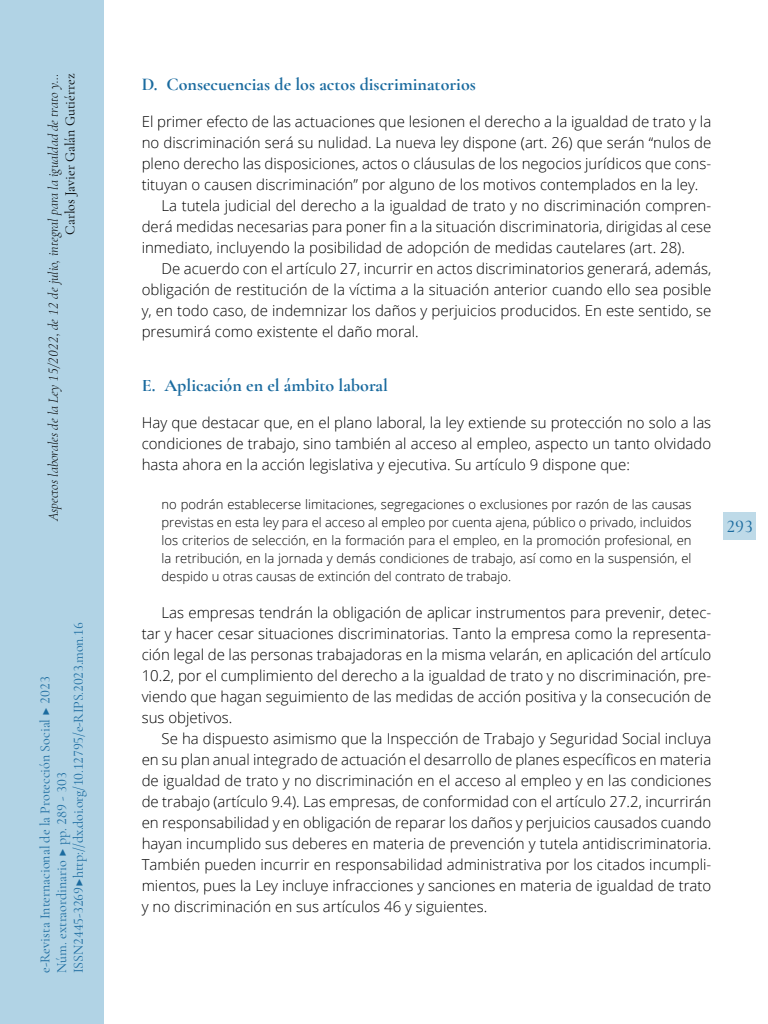
<style>
.page{position:relative;width:768px;height:1024px;background:#fff}
.page>*{position:absolute;margin:0;border:0;box-sizing:border-box;transform-origin:0 0}
._41_Enunciado_1_1{font:700 18px "Cormorant Garamond";color:#1b6b9f}
.t1{font:500 18px "Cormorant Garamond";color:#1b6b9f}
._00_bsc{font:300 15px/21px "Open Sans";color:#000;text-align:justify}
._00_bsc_Sin{font:300 15px/21px "Open Sans";color:#000;text-align:justify}
._00_bsc_esp{font:300 15px/21px "Open Sans";color:#000;text-align:justify}
.t2{font:14px/16.8px "Cormorant Garamond";color:#1b6b9f}
.t3{font:italic 300 14px "Cormorant Garamond";color:#000}
.t4{font:14px "Cormorant Garamond";color:#000}
._50_cita_SS{font:300 13px/18px "Open Sans";color:#000;text-align:justify}
</style>
<div class="page">
<div style="left:0;top:0;width:103px;height:1024px;background:#b1d3e5"></div>
<div style="left:724px;top:512px;width:32px;height:28px;background:#bedae8"></div>
<p class="t3" style="left:45px;top:521px;width:449px;rotate:-90deg">Aspectos laborales de la Ley 15/2022, de 12 de julio, integral para la igualdad de trato y…</p>
<p class="t4" style="left:62px;top:235px;width:163px;rotate:-90deg">Carlos Javier Galán Gutiérrez</p>
<p class="t2" style="left:36px;top:973px;width:352px;rotate:-90deg">e-Revista Internacional de la Protección Social ▶ 2023<br>Núm. extraordinario ▶ pp. 289 - 303<br>ISSN 2445-3269 ▶ http://dx.doi.org/10.12795/e-RIPS.2023.mon.16</p>
<p class="_41_Enunciado_1_1" style="left:142px;top:73px;width:336px">D. Consecuencias de los actos discriminatorios</p>
<p class="_00_bsc_Sin" style="left:142px;top:111px;width:571px">El primer efecto de las actuaciones que lesionen el derecho a la igualdad de trato y la no discriminación será su nulidad. La nueva ley dispone (art. 26) que serán “nulos de pleno derecho las disposiciones, actos o cláusulas de los negocios jurídicos que cons&shy;tituyan o causen discriminación” por alguno de los motivos contemplados en la ley.</p>
<p class="_00_bsc" style="left:142px;top:195px;width:571px;text-indent:20px">La tutela judicial del derecho a la igualdad de trato y no discriminación compren&shy;derá medidas necesarias para poner fin a la situación discriminatoria, dirigidas al cese inmediato, incluyendo la posibilidad de adopción de medidas cautelares (art. 28).</p>
<p class="_00_bsc" style="left:142px;top:258px;width:571px;text-indent:20px">De acuerdo con el artículo 27, incurrir en actos discriminatorios generará, además, obligación de restitución de la víctima a la situación anterior cuando ello sea posible y, en todo caso, de indemnizar los daños y perjuicios producidos. En este sentido, se presumirá como existente el daño moral.</p>
<p class="_41_Enunciado_1_1" style="left:142px;top:374px;width:248px">E. Aplicación en el ámbito laboral</p>
<p class="_00_bsc_Sin" style="left:142px;top:412px;width:571px">Hay que destacar que, en el plano laboral, la ley extiende su protección no solo a las condiciones de trabajo, sino también al acceso al empleo, aspecto un tanto olvidado hasta ahora en la acción legislativa y ejecutiva. Su artículo 9 dispone que:</p>
<p class="_50_cita_SS" style="left:162px;top:495px;width:531px">no podrán establecerse limitaciones, segregaciones o exclusiones por razón de las causas previstas en esta ley para el acceso al empleo por cuenta ajena, público o privado, incluidos los criterios de selección, en la formación para el empleo, en la promoción profesional, en la retribución, en la jornada y demás condiciones de trabajo, así como en la suspensión, el despido u otras causas de extinción del contrato de trabajo.</p>
<p class="_00_bsc_esp" style="left:142px;top:602px;width:571px;text-indent:20px">Las empresas tendrán la obligación de aplicar instrumentos para prevenir, detec&shy;tar y hacer cesar situaciones discriminatorias. Tanto la empresa como la representa&shy;ción legal de las personas trabajadoras en la misma velarán, en aplicación del artículo 10.2, por el cumplimiento del derecho a la igualdad de trato y no discriminación, pre&shy;viendo que hagan seguimiento de las medidas de acción positiva y la consecución de sus objetivos.</p>
<p class="_00_bsc" style="left:142px;top:728px;width:571px;text-indent:20px">Se ha dispuesto asimismo que la Inspección de Trabajo y Seguridad Social incluya en su plan anual integrado de actuación el desarrollo de planes específicos en materia de igualdad de trato y no discriminación en el acceso al empleo y en las condiciones de trabajo (artículo 9.4). Las empresas, de conformidad con el artículo 27.2, incurrirán en responsabilidad y en obligación de reparar los daños y perjuicios causados cuando hayan incumplido sus deberes en materia de prevención y tutela antidiscriminatoria.<br>También pueden incurrir en responsabilidad administrativa por los citados incumpli&shy;mientos, pues la Ley incluye infracciones y sanciones en materia de igualdad de trato y no discriminación en sus artículos 46 y siguientes.</p>
<p class="t1" style="left:726px;top:515px;width:28px">293</p>
</div>
